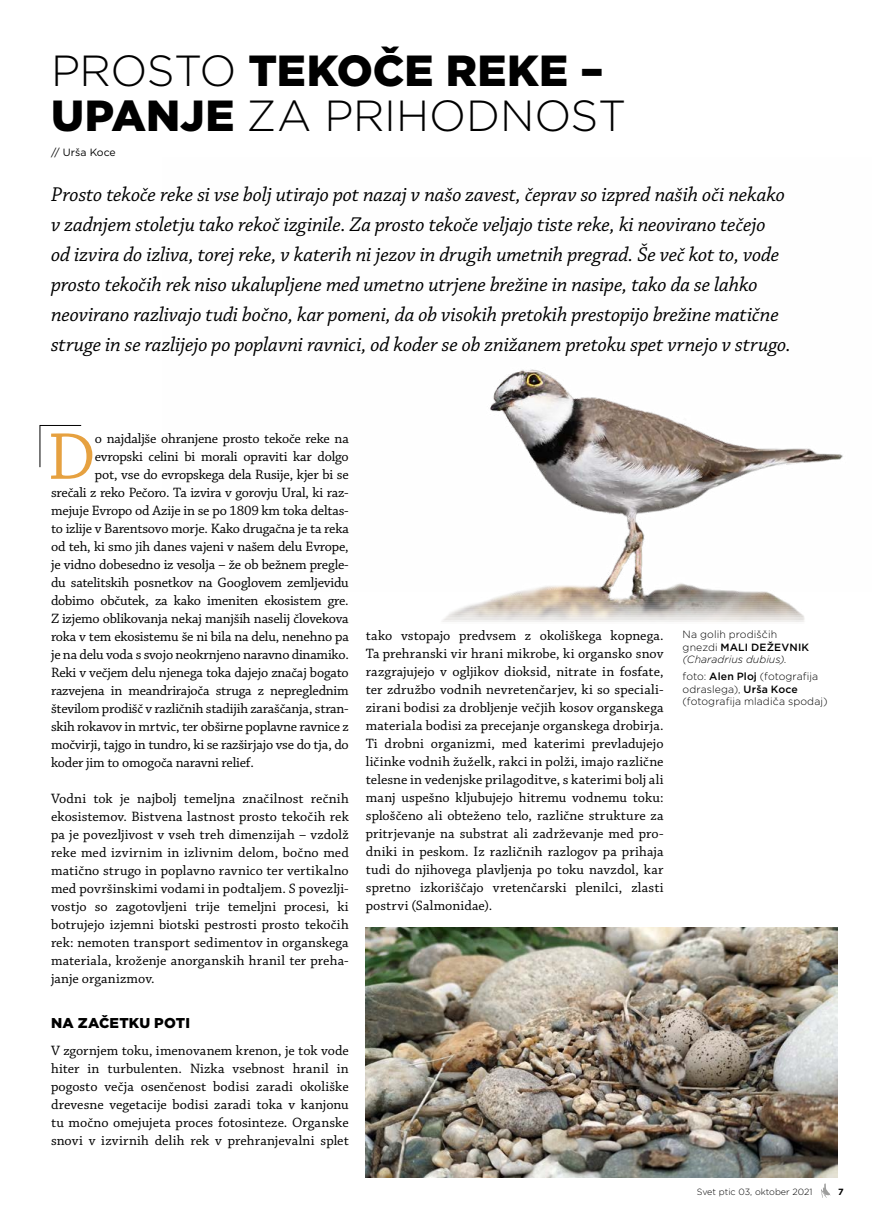
<style>
.page{position:relative;width:872px;height:1212px;background:#fff}
.page>*{position:absolute;margin:0;border:0;box-sizing:border-box;transform-origin:0 0}
.BODY_kapitelka{font:69.6px "Chaparral Pro";color:#e6a140}
.NASLOV{font:300 43.5px/45px "Gotham";color:#000}
.Flash{font:italic 21px/30px "Chaparral Pro";letter-spacing:-.01em;color:#000}
.BODY{font:14.25px/18px "Chaparral Pro";letter-spacing:.005em;color:#000;text-align:justify}
.BODY_kapitelka-2{font:14.25px "Chaparral Pro";letter-spacing:-.015em;color:#000}
.MED_naslov{font:900 14.25px "Gotham";letter-spacing:.015em;color:#000}
.PODPIS_foto{font:300 10.5px/12.6px "Gotham";letter-spacing:.01em;color:#000}
.avtor{font:10.5px "Gotham";color:#000}
.t1{font:300 9px "Gotham";color:#000}
.t2{font:700 9px "Gotham";color:#000}
.s1{font-weight:900}
.s2{font-weight:500}
.s3{font-style:italic}
</style>
<div class="page">
<svg style="left:39px;top:425px;width:43px;height:43px"></svg>
<img style="left:366px;top:927px;width:472px;height:251px">
<img style="left:442px;top:369px;width:401px;height:253px">
<svg style="left:821px;top:1183px;width:9px;height:15px"></svg>
<p class="NASLOV" style="left:51px;top:47px;width:576px">PROSTO <span class="s1">TEKOČE REKE –<br>UPANJE</span> ZA PRIHODNOST</p>
<p class="avtor" style="left:51px;top:145px;width:66px">// Urša Koce</p>
<p class="Flash" style="left:51px;top:180px;width:741px">Prosto tekoče reke si vse bolj utirajo pot nazaj v našo zavest, čeprav so izpred naših oči nekako v zadnjem stoletju tako rekoč izginile. Za prosto tekoče veljajo tiste reke, ki neovirano tečejo<br>od izvira do izliva, torej reke, v katerih ni jezov in drugih umetnih pregrad. Še več kot to, vode prosto tekočih rek niso ukalupljene med umetno utrjene brežine in nasipe, tako da se lahko neovirano razlivajo tudi bočno, kar pomeni, da ob visokih pretokih prestopijo brežine matične struge in se razlijejo po poplavni ravnici, od koder se ob znižanem pretoku spet vrnejo v strugo.</p>
<p class="BODY_kapitelka" style="left:48px;top:418px;width:50px">D</p>
<p class="BODY_kapitelka-2" style="left:95px;top:430px;width:255px">o najdaljše ohranjene prosto tekoče reke na</p>
<p class="BODY_kapitelka-2" style="left:95px;top:448px;width:255px">evropski celini bi morali opraviti kar dolgo</p>
<p class="BODY_kapitelka-2" style="left:95px;top:466px;width:255px">pot, vse do evropskega dela Rusije, kjer bi se</p>
<p class="BODY_kapitelka-2" style="left:51px;top:484px;width:299px">srečali z reko Pečoro. Ta izvira v gorovju Ural, ki raz-</p>
<p class="BODY_kapitelka-2" style="left:51px;top:502px;width:299px">mejuje Evropo od Azije in se po 1809 km toka deltas-</p>
<p class="BODY_kapitelka-2" style="left:51px;top:520px;width:299px">to izlije v Barentsovo morje. Kako drugačna je ta reka</p>
<p class="BODY_kapitelka-2" style="left:51px;top:538px;width:299px">od teh, ki smo jih danes vajeni v našem delu Evrope,</p>
<p class="BODY_kapitelka-2" style="left:51px;top:556px;width:299px">je vidno dobesedno iz vesolja – že ob bežnem pregle-</p>
<p class="BODY_kapitelka-2" style="left:51px;top:574px;width:299px">du satelitskih posnetkov na Googlovem zemljevidu</p>
<p class="BODY_kapitelka-2" style="left:51px;top:592px;width:299px">dobimo občutek, za kako imeniten ekosistem gre.</p>
<p class="BODY_kapitelka-2" style="left:51px;top:610px;width:299px">Z izjemo oblikovanja nekaj manjših naselij človekova</p>
<p class="BODY_kapitelka-2" style="left:51px;top:628px;width:299px">roka v tem ekosistemu še ni bila na delu, nenehno pa</p>
<p class="BODY_kapitelka-2" style="left:51px;top:646px;width:299px">je na delu voda s svojo neokrnjeno naravno dinamiko.</p>
<p class="BODY_kapitelka-2" style="left:51px;top:664px;width:299px">Reki v večjem delu njenega toka dajejo značaj bogato</p>
<p class="BODY_kapitelka-2" style="left:51px;top:682px;width:299px">razvejena in meandrirajoča struga z nepreglednim</p>
<p class="BODY_kapitelka-2" style="left:51px;top:700px;width:299px">številom prodišč v različnih stadijih zaraščanja, stran-</p>
<p class="BODY_kapitelka-2" style="left:51px;top:718px;width:299px">skih rokavov in mrtvic, ter obširne poplavne ravnice z</p>
<p class="BODY_kapitelka-2" style="left:51px;top:736px;width:299px">močvirji, tajgo in tundro, ki se razširjajo vse do tja, do</p>
<p class="BODY_kapitelka-2" style="left:51px;top:754px;width:204px">koder jim to omogoča naravni relief.</p>
<p class="BODY" style="left:51px;top:790px;width:299px">Vodni tok je najbolj temeljna značilnost rečnih ekosistemov. Bistvena lastnost prosto tekočih rek pa je povezljivost v vseh treh dimenzijah – vzdolž reke med izvirnim in izlivnim delom, bočno med matično strugo in poplavno ravnico ter vertikalno med površinskimi vodami in podtaljem. S povezlji&shy;vostjo so zagotovljeni trije temeljni procesi, ki botrujejo izjemni biotski pestrosti prosto tekočih rek: nemoten transport sedimentov in organskega materiala, kroženje anorganskih hranil ter preha&shy;janje organizmov.</p>
<p class="MED_naslov" style="left:51px;top:1013px;width:140px">NA ZAČETKU POTI</p>
<p class="BODY" style="left:51px;top:1042px;width:299px">V zgornjem toku, imenovanem krenon, je tok vode hiter in turbulenten. Nizka vsebnost hranil in pogosto večja osenčenost bodisi zaradi okoliške drevesne vegetacije bodisi zaradi toka v kanjonu tu močno omejujeta proces fotosinteze. Organske snovi v izvirnih delih rek v prehranjevalni splet</p>
<p class="BODY" style="left:366px;top:627px;width:299px">tako vstopajo predvsem z okoliškega kopnega.<br>Ta prehranski vir hrani mikrobe, ki organsko snov razgrajujejo v ogljikov dioksid, nitrate in fosfate, ter združbo vodnih nevretenčarjev, ki so speciali&shy;zirani bodisi za drobljenje večjih kosov organskega materiala bodisi za precejanje organskega drobirja.<br>Ti drobni organizmi, med katerimi prevladujejo ličinke vodnih žuželk, rakci in polži, imajo različne telesne in vedenjske prilagoditve, s katerimi bolj ali manj uspešno kljubujejo hitremu vodnemu toku: sploščeno ali obteženo telo, različne strukture za pritrjevanje na substrat ali zadrževanje med pro&shy;dniki in peskom. Iz različnih razlogov pa prihaja tudi do njihovega plavljenja po toku navzdol, kar spretno izkoriščajo vretenčarski plenilci, zlasti postrvi (Salmonidae).</p>
<p class="PODPIS_foto" style="left:682px;top:628px;width:128px">Na golih prodiščih gnezdi <span class="s2">MALI DEŽEVNIK </span><span class="s3">(Charadrius dubius).</span></p>
<p class="PODPIS_foto" style="left:682px;top:670px;width:146px">foto: <span class="s2">Alen Ploj</span> (fotografija odraslega), <span class="s2">Urša Koce </span>(fotografija mladiča spodaj)</p>
<p class="t1" style="left:696px;top:1185px;width:117px">Svet ptic 03, oktober 2021</p>
<p class="t2" style="left:838px;top:1185px;width:7px">7</p>
</div>
